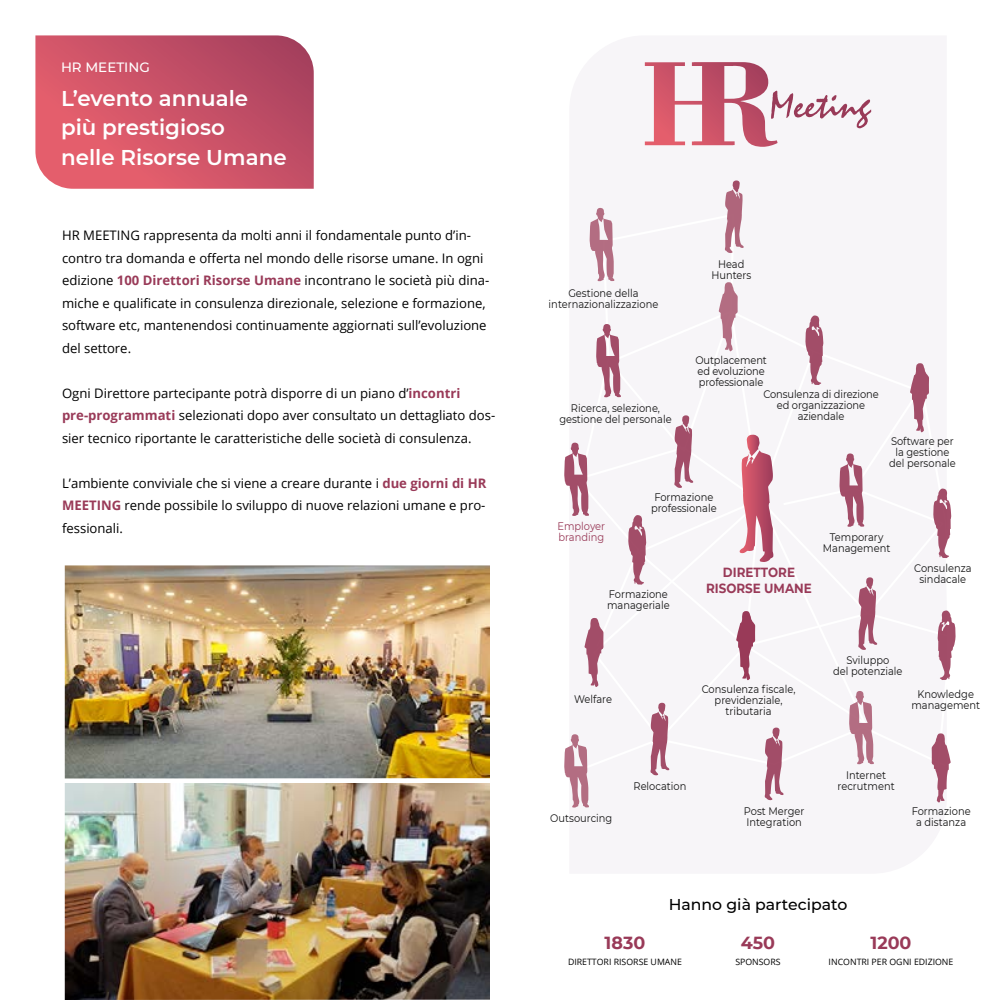
<style>
.page{position:relative;width:1000px;height:1000px;background:#fff}
.page>*{position:absolute;margin:0;border:0;box-sizing:border-box;transform-origin:0 0}
.t1{font:600 21.38px/29.2px "Montserrat";color:#fff}
.t2{font:700 17.5px "Montserrat";color:#993a58}
.t3{font:500 15.75px "Montserrat";color:#000}
.t4{font:500 13.5px "Montserrat";color:#fff}
.t5{font:700 13.25px/15.9px "Montserrat";color:#993a58;text-align:center;scale:.9 1}
.t6{font:13.12px/22.5px "Open Sans";color:#000}
.t7{font:11px/11px "Montserrat";color:#141414;text-align:center;scale:.9 1}
.t8{font:11px/11px "Montserrat";color:#993a58;scale:.9 1}
.t9{font:8.75px "Open Sans";color:#000}
.s1{font-weight:700;color:#993a58}
</style>
<div class="page">
<svg style="left:564px;top:180px;width:392px;height:628px"></svg>
<img style="left:65px;top:565px;width:425px;height:214px">
<img style="left:65px;top:783px;width:425px;height:217px">
<svg style="left:645px;top:62px;width:226px;height:85px"></svg>
<svg style="left:35px;top:35px;width:279px;height:154px;background:#cc566a"></svg>
<p class="t4" style="left:61px;top:58px;width:90px">HR MEETING</p>
<h1 class="t1" style="left:61px;top:83px;width:227px">L’evento annuale più prestigioso<br>nelle Risorse Umane</h1>
<p class="t6" style="left:62px;top:224px;width:429px">HR MEETING rappresenta da molti anni il fondamentale punto d’in&shy;contro tra domanda e offerta nel mondo delle risorse umane. In ogni edizione <span class="s1">100 Direttori Risorse Umane</span> incontrano le società più dina&shy;miche e qualificate in consulenza direzionale, selezione e formazione, software etc, mantenendosi continuamente aggiornati sull’evoluzione del settore.</p>
<p class="t6" style="left:62px;top:381px;width:435px">Ogni Direttore partecipante potrà disporre di un piano d’<span class="s1">incontri pre-programmati</span> selezionati dopo aver consultato un dettagliato dos&shy;sier tecnico riportante le caratteristiche delle società di consulenza.</p>
<p class="t6" style="left:62px;top:471px;width:426px;text-align:justify">L’ambiente conviviale che si viene a creare durante i <span class="s1">due giorni di HR MEETING</span> rende possibile lo sviluppo di nuove relazioni umane e pro&shy;fessionali.</p>
<p class="t7" style="left:549px;top:287px;width:123px">Gestione della internazionalizzazione</p>
<p class="t7" style="left:711px;top:258px;width:46px">Head<br>Hunters</p>
<p class="t7" style="left:559px;top:402px;width:126px">Ricerca, selezione, gestione del personale</p>
<p class="t7" style="left:695px;top:354px;width:81px;text-align:left">Outplacement ed evoluzione professionale</p>
<p class="t7" style="left:763px;top:389px;width:130px">Consulenza di direzione ed organizzazione aziendale</p>
<p class="t7" style="left:651px;top:491px;width:74px;text-align:left">Formazione professionale</p>
<p class="t7" style="left:889px;top:435px;width:76px">Software per la gestione del personale</p>
<p class="t8" style="left:558px;top:521px;width:54px">Employer branding</p>
<p class="t7" style="left:607px;top:588px;width:71px;text-align:left">Formazione manageriale</p>
<p class="t5" style="left:706px;top:564px;width:119px">DIRETTORE<br>RISORSE UMANE</p>
<p class="t7" style="left:823px;top:531px;width:77px">Temporary<br>Management</p>
<p class="t7" style="left:914px;top:562px;width:65px">Consulenza sindacale</p>
<p class="t7" style="left:574px;top:693px;width:44px">Welfare</p>
<p class="t7" style="left:702px;top:683px;width:106px">Consulenza fiscale, previdenziale, tributaria</p>
<p class="t7" style="left:833px;top:655px;width:79px">Sviluppo<br>del potenziale</p>
<p class="t7" style="left:911px;top:688px;width:78px">Knowledge management</p>
<p class="t7" style="left:550px;top:812px;width:71px">Outsourcing</p>
<p class="t7" style="left:634px;top:780px;width:60px">Relocation</p>
<p class="t7" style="left:744px;top:805px;width:69px;text-align:left">Post Merger<br>Integration</p>
<p class="t7" style="left:838px;top:769px;width:65px">Internet recrutment</p>
<p class="t7" style="left:912px;top:805px;width:67px">Formazione a distanza</p>
<p class="t3" style="left:669px;top:894px;width:180px">Hanno già partecipato</p>
<h2 class="t2" style="left:605px;top:930px;width:42px">1830</h2>
<p class="t9" style="left:568px;top:956px;width:115px">DIRETTORI RISORSE UMANE</p>
<h2 class="t2" style="left:741px;top:930px;width:36px">450</h2>
<p class="t9" style="left:735px;top:956px;width:47px">SPONSORS</p>
<h2 class="t2" style="left:871px;top:930px;width:42px">1200</h2>
<p class="t9" style="left:829px;top:956px;width:126px">INCONTRI PER OGNI EDIZIONE</p>
</div>
